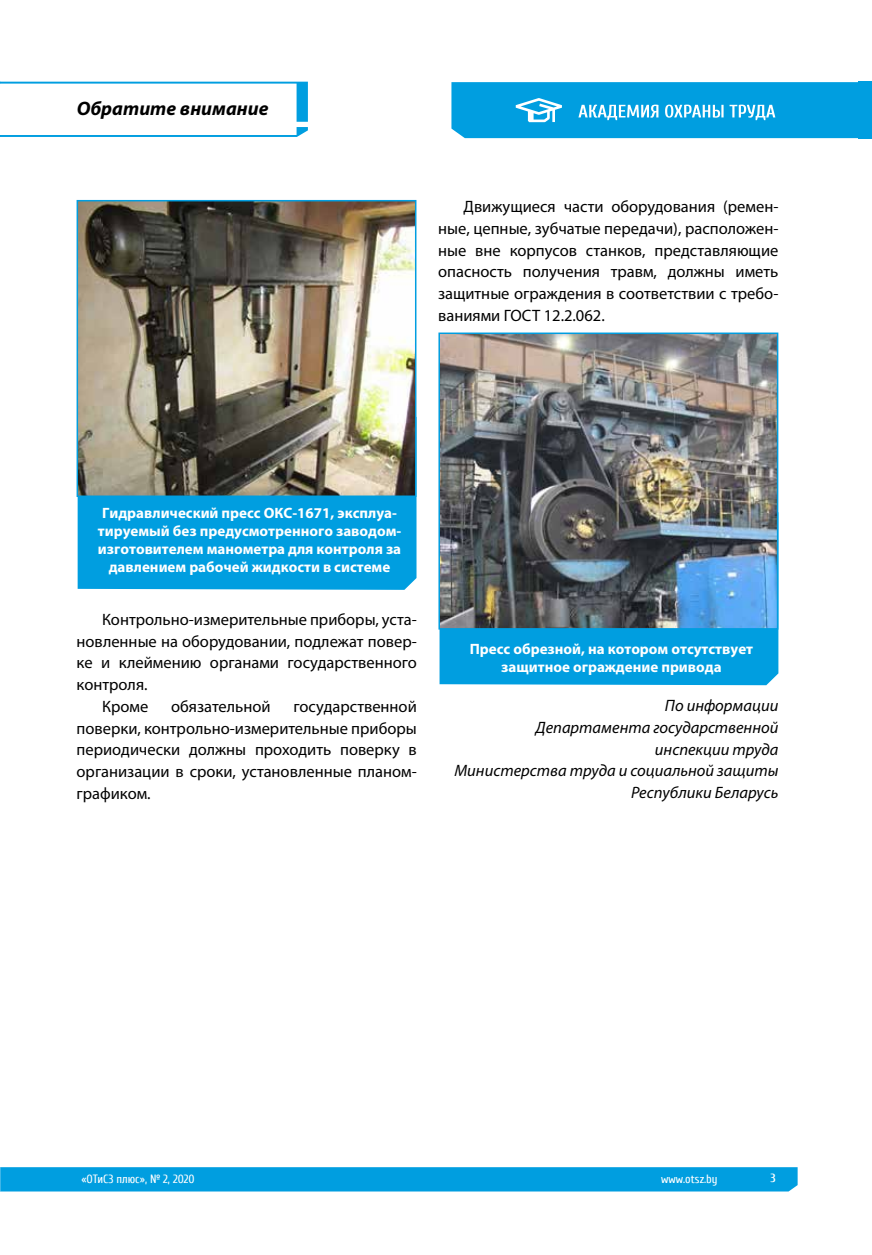
<style>
.page{position:relative;width:872px;height:1255px;background:#fff}
.page>*{position:absolute;margin:0;border:0;box-sizing:border-box;transform-origin:0 0}
.t1{font:italic 700 19.5px "Myriad Pro";color:#000}
.t2{font:16.5px/21.8px "Myriad Pro";color:#000;text-align:justify}
.t3{font:italic 16.5px/21.8px "Myriad Pro";color:#000;text-align:right}
.t4{font:700 15px/18px "Myriad Pro";color:#fff;text-align:center}
.t5{font:12px "Cuprum";color:#fff}
.t6{font:700 12px "Cuprum";color:#fff}
</style>
<div class="page">
<div style="left:0;top:1167px;width:797px;height:24px;background:#009ee0"></div>
<svg style="left:0;top:82px;width:308px;height:55px"></svg>
<svg style="left:451px;top:82px;width:407px;height:56px;background:#13a5e2"></svg>
<div style="left:858px;top:81px;width:14px;height:57px;background:#009ee0"></div>
<div style="left:78px;top:497px;width:338px;height:93px;background:#009ee0"></div>
<img style="left:80px;top:203px;width:333px;height:291px">
<div style="left:77px;top:200px;width:339px;height:297px;border:2px solid #009ee0"></div>
<div style="left:439px;top:629px;width:339px;height:56px;background:#009ee0"></div>
<img style="left:441px;top:335px;width:334px;height:291px">
<div style="left:438px;top:332px;width:340px;height:297px;border:2px solid #009ee0"></div>
<p class="t1" style="left:77px;top:96px;width:193px">Обратите внимание</p>
<p class="t2" style="left:438px;top:196px;width:342px;text-indent:26px">Движущиеся части оборудования (ремен&shy;ные, цепные, зубчатые передачи), расположен&shy;ные вне корпусов станков, представляющие опасность получения травм, должны иметь защитные ограждения в соответствии с требо&shy;ваниями ГОСТ 12.2.062.</p>
<p class="t4" style="left:98px;top:503px;width:305px">Гидравлический пресс ОКС-1671, эксплуа&shy;тируемый без предусмотренного заводом&shy;изготовителем манометра для контроля за давлением рабочей жидкости в системе</p>
<p class="t2" style="left:102px;top:608px;width:316px">Контрольно-измерительные приборы, уста-</p>
<p class="t2" style="left:77px;top:630px;width:342px">новленные на оборудовании, подлежат повер-</p>
<p class="t2" style="left:77px;top:651px;width:342px">ке и клеймению органами государственного</p>
<p class="t2" style="left:77px;top:673px;width:73px">контроля.</p>
<p class="t2" style="left:102px;top:695px;width:48px">Кроме</p>
<p class="t2" style="left:171px;top:695px;width:101px">обязательной</p>
<p class="t2" style="left:77px;top:695px;width:342px;text-indent:217px">государственной поверки, контрольно-измерительные приборы периодически должны проходить поверку в организации в сроки, установленные планом&shy;графиком.</p>
<p class="t4" style="left:470px;top:639px;width:285px">Пресс обрезной, на котором отсутствует защитное ограждение привода</p>
<p class="t3" style="left:454px;top:694px;width:325px">По информации<br>Департамента государственной<br>инспекции труда<br>Министерства труда и социальной защиты<br>Республики Беларусь</p>
<p class="t5" style="left:81px;top:1172px;width:115px">«ОТиСЗ плюс», № 2, 2020</p>
<p class="t5" style="left:661px;top:1172px;width:58px">www.otsz.by</p>
<p class="t6" style="left:770px;top:1171px;width:7px">3</p>
</div>
